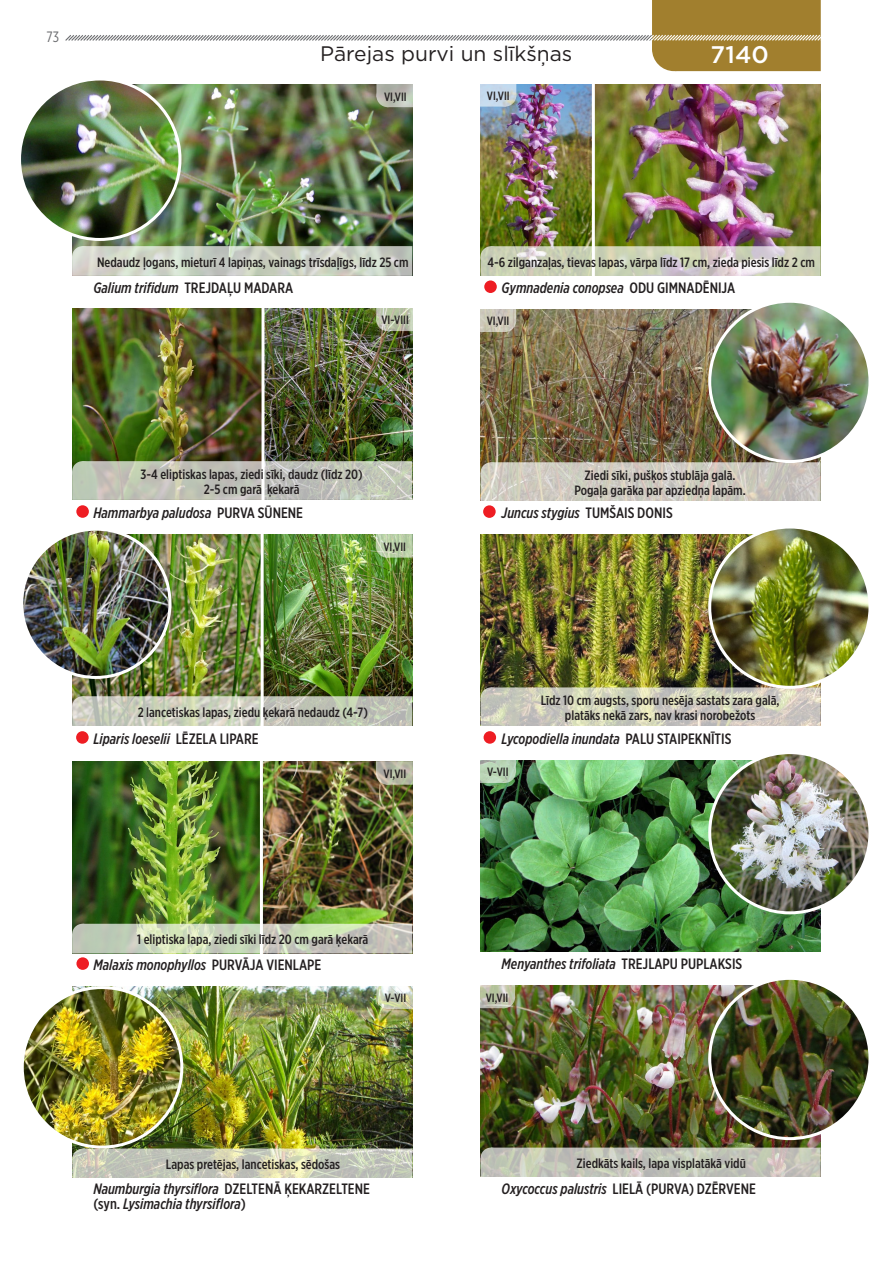
<style>
.page{position:relative;width:893px;height:1263px;background:#fff}
.page>*{position:absolute;margin:0;border:0;box-sizing:border-box;transform-origin:0 0}
.t1{font:500 24px "Gotham";color:#fff}
.t2{font:21px "Gotham";color:#231f20}
.t3{font:italic 500 15px "Gotham X Narrow";color:#231f20}
.t4{font:500 15px "Gotham X Narrow";color:#231f20}
.t5{font:15px "Gotham X Narrow";color:#6c6d70}
.t6{font:500 13.5px "Gotham X Narrow";color:#231f20}
.t7{font:500 12px "Gotham X Narrow";color:#231f20}
.s1{font-style:normal}
</style>
<div class="page">
<img style="left:480px;top:84px;width:341px;height:162px">
<hr style="left:592px;top:80px;width:3px;height:201px;background:#fff">
<img style="left:72px;top:762px;width:340px;height:162px">
<hr style="left:260px;top:753px;width:3px;height:209px;background:#fff">
<img style="left:72px;top:534px;width:340px;height:162px">
<hr style="left:261px;top:532px;width:3px;height:209px;background:#fff">
<img style="left:265px;top:308px;width:147px;height:153px">
<img style="left:72px;top:308px;width:190px;height:153px">
<img style="left:72px;top:986px;width:340px;height:162px">
<img style="left:480px;top:534px;width:341px;height:153px">
<img style="left:480px;top:985px;width:341px;height:162px">
<img style="left:480px;top:760px;width:340px;height:192px">
<img style="left:480px;top:309px;width:341px;height:153px">
<img style="left:72px;top:84px;width:340px;height:162px">
<svg style="left:65px;top:0;width:756px;height:72px"></svg>
<img style="left:20px;top:79px;width:160px;height:160px;border-radius:80px">
<div style="left:18px;top:77px;width:163px;height:164px;border:3px solid #fff;border-radius:50%"></div>
<img style="left:710px;top:301px;width:160px;height:160px;border-radius:80px">
<div style="left:708px;top:300px;width:163px;height:163px;border:3px solid #fff;border-radius:50%"></div>
<img style="left:710px;top:752px;width:160px;height:161px;border-radius:80px">
<div style="left:708px;top:751px;width:163px;height:163px;border:3px solid #fff;border-radius:50%"></div>
<img style="left:710px;top:527px;width:160px;height:160px;border-radius:80px">
<img style="left:22px;top:529px;width:148px;height:148px;border-radius:74px">
<div style="left:20px;top:528px;width:151px;height:151px;border:3px solid #fff;border-radius:50%"></div>
<img style="left:22px;top:987px;width:160px;height:160px;border-radius:80px">
<div style="left:21px;top:986px;width:162px;height:162px;border:3px solid #fff;border-radius:50%"></div>
<img style="left:710px;top:978px;width:160px;height:160px;border-radius:80px">
<div style="left:708px;top:977px;width:163px;height:163px;border:3px solid #fff;border-radius:50%"></div>
<div style="left:484px;top:280px;width:13px;height:13px;background:#ee1d23;border-radius:50%"></div>
<div style="left:76px;top:505px;width:13px;height:13px;background:#ee1d23;border-radius:50%"></div>
<div style="left:483px;top:505px;width:13px;height:13px;background:#ee1d23;border-radius:50%"></div>
<div style="left:484px;top:731px;width:12px;height:13px;background:#ee1d23;border-radius:50%"></div>
<div style="left:76px;top:731px;width:13px;height:13px;background:#ee1d23;border-radius:50%"></div>
<div style="left:76px;top:957px;width:13px;height:13px;background:#ee1d23;border-radius:50%"></div>
<svg style="left:72px;top:246px;width:340px;height:30px;background:#cad0c4"></svg>
<div style="left:72px;top:246px;width:21px;height:21px;background:#d9dad2;border-radius:50%"></div>
<svg style="left:72px;top:461px;width:340px;height:39px;background:#c0c2b7"></svg>
<div style="left:72px;top:461px;width:21px;height:21px;background:#bccbb5;border-radius:50%"></div>
<svg style="left:480px;top:462px;width:341px;height:39px;background:#cdc8be"></svg>
<svg style="left:480px;top:462px;width:21px;height:21px"></svg>
<svg style="left:72px;top:696px;width:340px;height:30px;background:#c6c9ba"></svg>
<svg style="left:72px;top:696px;width:21px;height:21px"></svg>
<svg style="left:480px;top:687px;width:341px;height:39px;background:#cecdbc"></svg>
<svg style="left:480px;top:687px;width:21px;height:21px"></svg>
<svg style="left:72px;top:924px;width:340px;height:29px;background:#c9d2bb"></svg>
<div style="left:72px;top:924px;width:21px;height:21px;background:#bec5b6;border-radius:50%"></div>
<svg style="left:72px;top:1148px;width:340px;height:30px;background:#c8cab7"></svg>
<svg style="left:72px;top:1148px;width:21px;height:21px"></svg>
<svg style="left:480px;top:1147px;width:341px;height:30px;background:#c1c2b6"></svg>
<svg style="left:480px;top:1147px;width:21px;height:21px"></svg>
<svg style="left:376px;top:986px;width:37px;height:23px"></svg>
<svg style="left:376px;top:986px;width:23px;height:23px"></svg>
<svg style="left:376px;top:761px;width:37px;height:24px"></svg>
<svg style="left:376px;top:762px;width:22px;height:23px"></svg>
<svg style="left:376px;top:534px;width:37px;height:24px"></svg>
<svg style="left:376px;top:535px;width:22px;height:23px"></svg>
<svg style="left:376px;top:308px;width:37px;height:23px"></svg>
<svg style="left:376px;top:309px;width:23px;height:22px"></svg>
<svg style="left:376px;top:84px;width:37px;height:23px"></svg>
<svg style="left:376px;top:85px;width:23px;height:22px"></svg>
<svg style="left:480px;top:985px;width:35px;height:23px"></svg>
<svg style="left:493px;top:986px;width:22px;height:22px"></svg>
<svg style="left:480px;top:760px;width:36px;height:23px"></svg>
<svg style="left:493px;top:760px;width:23px;height:23px"></svg>
<svg style="left:480px;top:309px;width:36px;height:23px"></svg>
<svg style="left:494px;top:310px;width:22px;height:22px"></svg>
<svg style="left:480px;top:84px;width:36px;height:23px"></svg>
<svg style="left:494px;top:84px;width:22px;height:23px"></svg>
<svg style="left:480px;top:246px;width:341px;height:30px;background:#cfd1be"></svg>
<svg style="left:480px;top:246px;width:21px;height:21px"></svg>
<p class="t5" style="left:47px;top:27px;width:14px">73</p>
<p class="t2" style="left:320px;top:41px;width:254px">Pārejas purvi un slīkšņas</p>
<p class="t1" style="left:711px;top:39px;width:60px">7140</p>
<p class="t7" style="left:384px;top:89px;width:24px">VI,VII</p>
<p class="t7" style="left:487px;top:88px;width:24px">VI,VII</p>
<p class="t6" style="left:97px;top:254px;width:313px">Nedaudz ļogans, mieturī 4 lapiņas, vainags trīsdaļīgs, līdz 25 cm</p>
<p class="t6" style="left:487px;top:254px;width:329px">4-6 zilganzaļas, tievas lapas, vārpa līdz 17 cm, zieda piesis līdz 2 cm</p>
<p class="t3" style="left:93px;top:278px;width:106px">Galium trifidum <span class="s1">Trejdaļu</span></p>
<p class="t4" style="left:244px;top:278px;width:10px">madara</p>
<p class="t3" style="left:502px;top:278px;width:165px">Gymnadenia conopsea <span class="s1">Odu gimnad</span></p>
<p class="t4" style="left:703px;top:278px;width:14px">ēnija</p>
<p class="t7" style="left:381px;top:313px;width:29px">VI-VIII</p>
<p class="t7" style="left:487px;top:314px;width:24px">VI,VII</p>
<p class="t6" style="left:141px;top:466px;width:224px">3-4 eliptiskas lapas, ziedi sīki, daudz (līdz 20)</p>
<p class="t6" style="left:204px;top:481px;width:97px">2-5 cm garā ķekarā</p>
<p class="t6" style="left:585px;top:467px;width:152px">Ziedi sīki, pušķos stublāja galā.</p>
<p class="t6" style="left:574px;top:482px;width:173px">Pogaļa garāka par apziedņa lapām.</p>
<p class="t3" style="left:93px;top:503px;width:140px">Hammarbya paludosa <span class="s1">Purva</span></p>
<p class="t4" style="left:258px;top:503px;width:23px">sūnene</p>
<p class="t3" style="left:502px;top:503px;width:99px">Juncus stygius <span class="s1">Tumšais</span></p>
<p class="t4" style="left:637px;top:503px;width:8px">donis</p>
<p class="t7" style="left:383px;top:539px;width:24px">VI,VII</p>
<p class="t6" style="left:138px;top:704px;width:232px">2 lancetiskas lapas, ziedu ķekarā nedaudz (4-7)</p>
<p class="t6" style="left:541px;top:692px;width:240px">Līdz 10 cm augsts, sporu nesēja sastats zara galā,</p>
<p class="t6" style="left:565px;top:707px;width:192px">platāks nekā zars, nav krasi norobežots</p>
<p class="t3" style="left:93px;top:729px;width:104px">Liparis loeselii <span class="s1">Lēzela</span></p>
<p class="t4" style="left:220px;top:729px;width:8px">lipare</p>
<p class="t3" style="left:502px;top:729px;width:163px">Lycopodiella inundata <span class="s1">Palu staipeknītis</span></p>
<p class="t7" style="left:383px;top:766px;width:24px">VI,VII</p>
<p class="t7" style="left:487px;top:765px;width:23px">V-VII</p>
<p class="t6" style="left:137px;top:931px;width:233px">1 eliptiska lapa, ziedi sīki līdz 20 cm garā ķekarā</p>
<p class="t3" style="left:93px;top:955px;width:135px">Malaxis monophyllos <span class="s1">Purvāja</span></p>
<p class="t4" style="left:266px;top:955px;width:8px">vienlape</p>
<p class="t3" style="left:502px;top:955px;width:135px">Menyanthes trifoliata <span class="s1">Trejlapu</span></p>
<p class="t4" style="left:681px;top:955px;width:8px">puplaksis</p>
<p class="t7" style="left:385px;top:991px;width:23px">V-VII</p>
<p class="t7" style="left:486px;top:990px;width:24px">VI,VII</p>
<p class="t6" style="left:166px;top:1156px;width:176px">Lapas pretējas, lancetiskas, sēdošas</p>
<p class="t6" style="left:577px;top:1155px;width:171px">Ziedkāts kails, lapa visplatākā vidū</p>
<p class="t3" style="left:93px;top:1179px;width:147px">Naumburgia thyrsiflora <span class="s1">Dzeltenā</span></p>
<p class="t4" style="left:284px;top:1179px;width:9px">ķekarzeltene</p>
<p class="t3" style="left:93px;top:1194px;width:154px"><span class="s1">(syn.</span> Lysimachia thyrsiflora<span class="s1">)</span></p>
<p class="t3" style="left:502px;top:1179px;width:118px">Oxycoccus palustris <span class="s1">lielā</span></p>
<p class="t4" style="left:646px;top:1179px;width:14px">(purva</p>
<p class="t4" style="left:689px;top:1179px;width:38px">) dzērvene</p>
</div>
